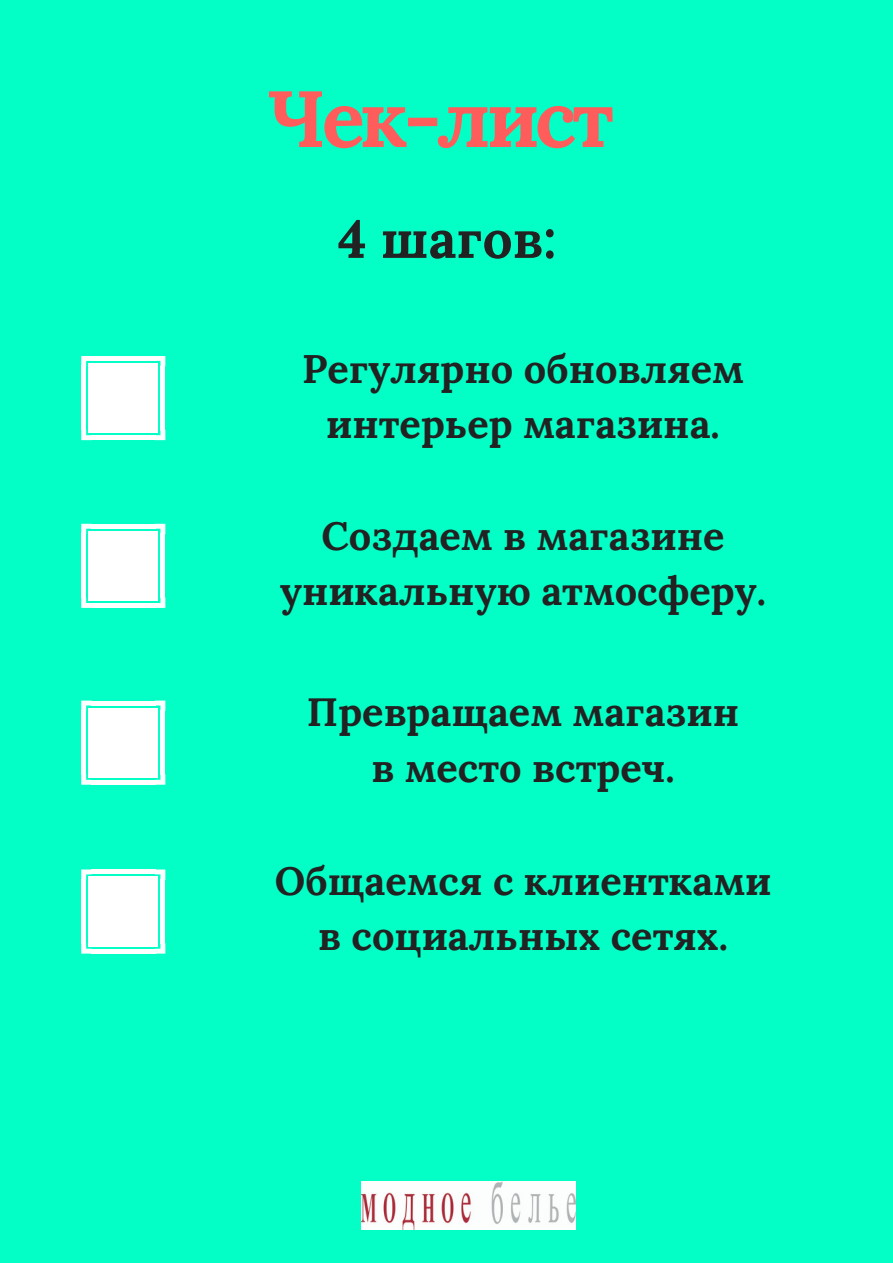
<style>
.page{position:relative;width:893px;height:1263px;background:#04ffc6}
.page>*{position:absolute;margin:0;border:0;box-sizing:border-box;transform-origin:0 0}
.t1{font:700 79.5px "Lora";letter-spacing:-.05em;color:#ff5c5c}
.t2{font:700 52.95px "Lora";color:#222}
.t3{font:700 39.75px/55.2px "Lora";color:#222;text-align:center}
</style>
<div class="page">
<div style="left:91px;top:366px;width:65px;height:64px;background:#fff"></div>
<svg style="left:155px;top:430px;width:10px;height:10px"></svg>
<div style="left:81px;top:366px;width:5px;height:64px;background:#fff"></div>
<hr style="left:89px;top:366px;width:3px;height:64px;background:#fff">
<svg style="left:81px;top:430px;width:10px;height:10px"></svg>
<div style="left:160px;top:366px;width:5px;height:64px;background:#fff"></div>
<hr style="left:155px;top:366px;width:3px;height:64px;background:#fff">
<div style="left:91px;top:435px;width:64px;height:5px;background:#fff"></div>
<hr style="left:91px;top:430px;width:64px;height:3px;background:#fff">
<svg style="left:155px;top:356px;width:10px;height:10px"></svg>
<svg style="left:81px;top:356px;width:10px;height:10px"></svg>
<div style="left:91px;top:356px;width:64px;height:5px;background:#fff"></div>
<hr style="left:91px;top:363px;width:64px;height:3px;background:#fff">
<div style="left:91px;top:534px;width:65px;height:64px;background:#fff"></div>
<svg style="left:155px;top:598px;width:10px;height:10px"></svg>
<div style="left:81px;top:534px;width:5px;height:64px;background:#fff"></div>
<hr style="left:89px;top:534px;width:3px;height:64px;background:#fff">
<svg style="left:81px;top:597px;width:11px;height:11px"></svg>
<div style="left:160px;top:534px;width:5px;height:64px;background:#fff"></div>
<hr style="left:155px;top:534px;width:3px;height:64px;background:#fff">
<div style="left:91px;top:603px;width:64px;height:5px;background:#fff"></div>
<hr style="left:91px;top:597px;width:64px;height:3px;background:#fff">
<svg style="left:155px;top:524px;width:10px;height:10px"></svg>
<svg style="left:81px;top:524px;width:10px;height:10px"></svg>
<div style="left:91px;top:524px;width:64px;height:5px;background:#fff"></div>
<hr style="left:91px;top:531px;width:64px;height:3px;background:#fff">
<div style="left:91px;top:710px;width:65px;height:65px;background:#fff"></div>
<svg style="left:155px;top:775px;width:10px;height:10px"></svg>
<div style="left:81px;top:710px;width:5px;height:64px;background:#fff"></div>
<hr style="left:89px;top:711px;width:3px;height:63px;background:#fff">
<svg style="left:81px;top:774px;width:11px;height:11px"></svg>
<div style="left:160px;top:710px;width:5px;height:65px;background:#fff"></div>
<hr style="left:155px;top:710px;width:3px;height:65px;background:#fff">
<div style="left:91px;top:780px;width:64px;height:5px;background:#fff"></div>
<hr style="left:91px;top:774px;width:64px;height:3px;background:#fff">
<svg style="left:155px;top:701px;width:10px;height:9px"></svg>
<svg style="left:81px;top:701px;width:11px;height:10px"></svg>
<hr style="left:91px;top:701px;width:64px;height:4px;background:#fff">
<hr style="left:91px;top:708px;width:64px;height:3px;background:#fff">
<div style="left:91px;top:879px;width:65px;height:65px;background:#fff"></div>
<svg style="left:155px;top:944px;width:10px;height:10px"></svg>
<div style="left:81px;top:879px;width:5px;height:64px;background:#fff"></div>
<hr style="left:89px;top:880px;width:3px;height:63px;background:#fff">
<svg style="left:81px;top:943px;width:11px;height:11px"></svg>
<div style="left:160px;top:879px;width:5px;height:65px;background:#fff"></div>
<hr style="left:155px;top:879px;width:3px;height:65px;background:#fff">
<div style="left:91px;top:949px;width:64px;height:5px;background:#fff"></div>
<hr style="left:91px;top:943px;width:64px;height:3px;background:#fff">
<svg style="left:155px;top:869px;width:10px;height:10px"></svg>
<svg style="left:81px;top:869px;width:11px;height:11px"></svg>
<div style="left:91px;top:869px;width:64px;height:5px;background:#fff"></div>
<hr style="left:91px;top:877px;width:64px;height:3px;background:#fff">
<img style="left:361px;top:1181px;width:214px;height:49px">
<h1 class="t1" style="left:267px;top:67px;width:348px">Чек-лист</h1>
<h2 class="t2" style="left:338px;top:205px;width:220px">4 шагов:</h2>
<p class="t3" style="left:302px;top:341px;width:443px">Регулярно обновляем интерьер магазина.</p>
<p class="t3" style="left:280px;top:507px;width:487px">Создаем в магазине уникальную атмосферу.</p>
<p class="t3" style="left:307px;top:684px;width:434px">Превращаем магазин в место встреч.</p>
<p class="t3" style="left:275px;top:853px;width:498px">Общаемся с клиентками в социальных сетях.</p>
</div>
